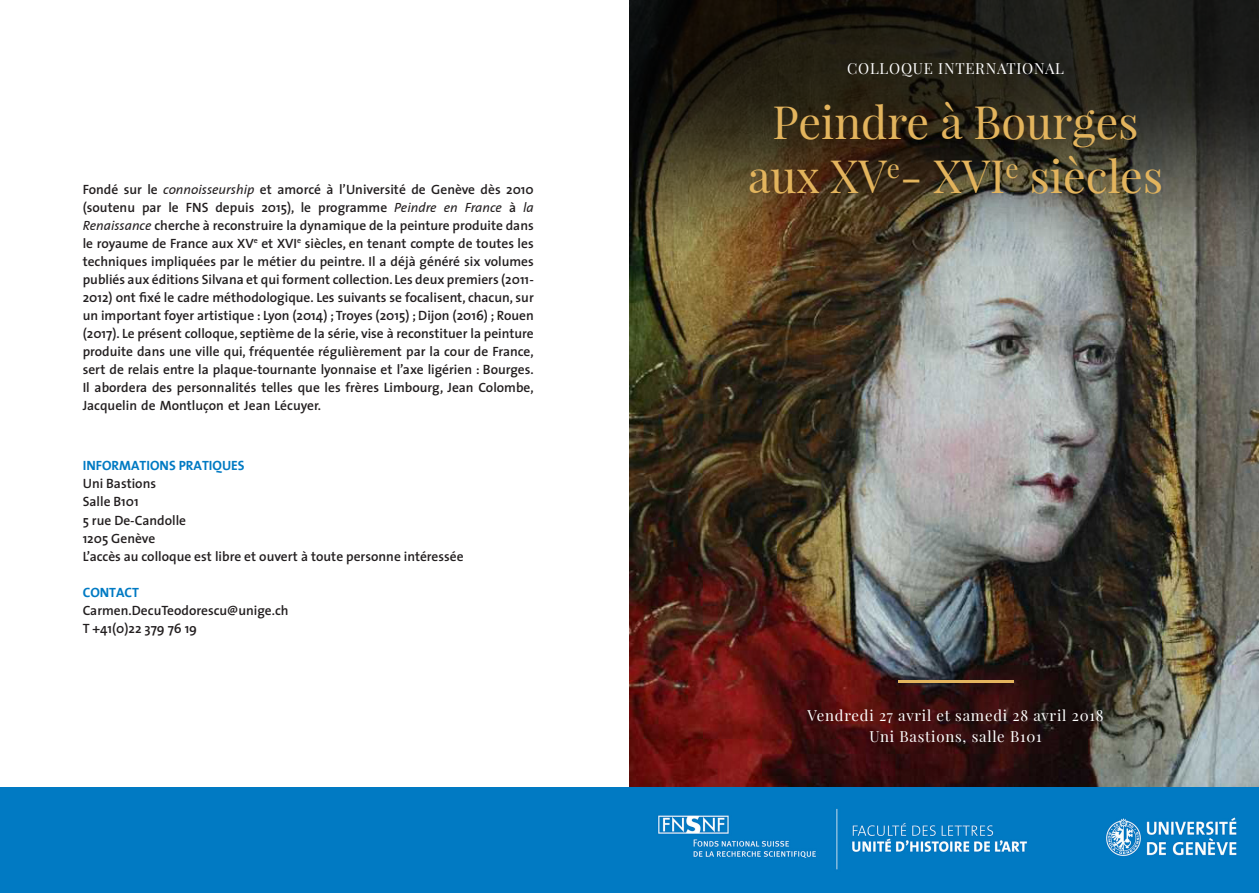
<style>
.page{position:relative;width:1259px;height:893px;background:#fff}
.page>*{position:absolute;margin:0;border:0;box-sizing:border-box;transform-origin:0 0}
.t1{font:45px "Playfair Display";color:#e3b45d}
.t2{font:15px "Playfair Display";letter-spacing:.05em;color:#fff}
.t3{font:600 13.5px/18px "The Sans";color:#231f20}
.t4{font:700 13.5px "The Sans";color:#017ac3}
.t5{font:italic 13.5px "The Sans";color:#231f20}
.s1{font-weight:400;font-style:italic}
</style>
<div class="page">
<img style="left:629px;top:591px;width:630px;height:196px">
<div style="left:0;top:787px;width:1259px;height:106px;background:#017ac3"></div>
<img style="left:658px;top:808px;width:579px;height:62px">
<img style="left:629px;top:0;width:630px;height:591px">
<hr style="left:897px;top:680px;width:116px;height:2px;background:#e3b45d">
<p class="t3" style="left:83px;top:180px;width:452px;text-align:right">Fondé sur le <span class="s1">connoisseurship</span> et amorcé ’là Université de Genève dès 2010 <span class="s1">la</span></p>
<p class="t3" style="left:83px;top:198px;width:452px">(soutenu<br><span class="s1">Renaissance</span> cherche à reconstruire la dynamique de la peinture produite dans le royaume de France aux XV<sup>e</sup> et XVI<sup>e</sup> siècles en tenant compte de toutes les</p>
<p class="t3" style="left:261px;top:198px;width:35px">2015 ,)</p>
<p class="t5" style="left:394px;top:196px;width:44px">Peindre</p>
<p class="t3" style="left:509px;top:198px;width:9px">à</p>
<p class="t3" style="left:168px;top:198px;width:12px">le</p>
<p class="t3" style="left:215px;top:198px;width:40px">depuis</p>
<p class="t3" style="left:301px;top:198px;width:12px">le</p>
<p class="t3" style="left:186px;top:198px;width:24px">FNS</p>
<p class="t5" style="left:465px;top:196px;width:39px">France</p>
<p class="t3" style="left:142px;top:198px;width:21px">par</p>
<p class="t3" style="left:318px;top:198px;width:71px">programme</p>
<p class="t5" style="left:444px;top:196px;width:16px">en</p>
<p class="t3" style="left:83px;top:234px;width:452px;text-indent:260px">,<br>techniques impliquées par le métier du peintre aIl. déjà généré six volumes publiés aux éditions Silvana et qui forment collection.Les deux premiers )2011- 2012) ont fixé le cadre méthodologique. Les suivants se focalisent, chacun, sur un important foyer artistique : Lyon (2014) ;Troyes (2015) ; Dijon (2016) ; Rouen (2017 .) Le présent colloque, septième de la série, vise à reconstituer la peinture produite dans une ville qui, fréquentée régulièrement par la cour de France, sert de relais entre la plaque-tournante lyonnaise et ’l axe ligérien : Bourges.<br>Il abordera des personnalités telles que les frères Limbourg, Jean Colombe, Jacquelin de Montluçon et Jean Lécuyer.</p>
<p class="t4" style="left:83px;top:455px;width:163px">INFORMATIONS PRATIQUES</p>
<p class="t3" style="left:83px;top:475px;width:75px">Uni Bastions</p>
<p class="t3" style="left:83px;top:493px;width:57px">Salle B101</p>
<p class="t3" style="left:83px;top:511px;width:105px">5 rue De-Candolle</p>
<p class="t3" style="left:83px;top:529px;width:74px">1205 Genève</p>
<p class="t3" style="left:83px;top:547px;width:382px">’Laccès au colloque est libre et ouvert à toute personne intéressée</p>
<p class="t4" style="left:83px;top:581px;width:58px">CONTACT</p>
<p class="t3" style="left:83px;top:601px;width:207px">Carmen.DecuTeodorescu@unige.ch</p>
<p class="t3" style="left:83px;top:619px;width:116px">T +41 0) (22 379 76 19</p>
<p class="t2" style="left:847px;top:59px;width:218px">COLLOQUE INTERNATIONAL</p>
<p class="t1" style="left:772px;top:94px;width:367px">Peindre à Bourges</p>
<p class="t1" style="left:748px;top:148px;width:416px">aux XV<sup>e</sup>- siècles</p>
<p class="t1" style="left:933px;top:148px;width:87px">XVI<sup>e</sup></p>
<p class="t2" style="left:807px;top:706px;width:297px">Vendredi 27 avril et samedi 28 avril 2018</p>
<p class="t2" style="left:869px;top:727px;width:174px">Uni Bastions, salle B101</p>
</div>
